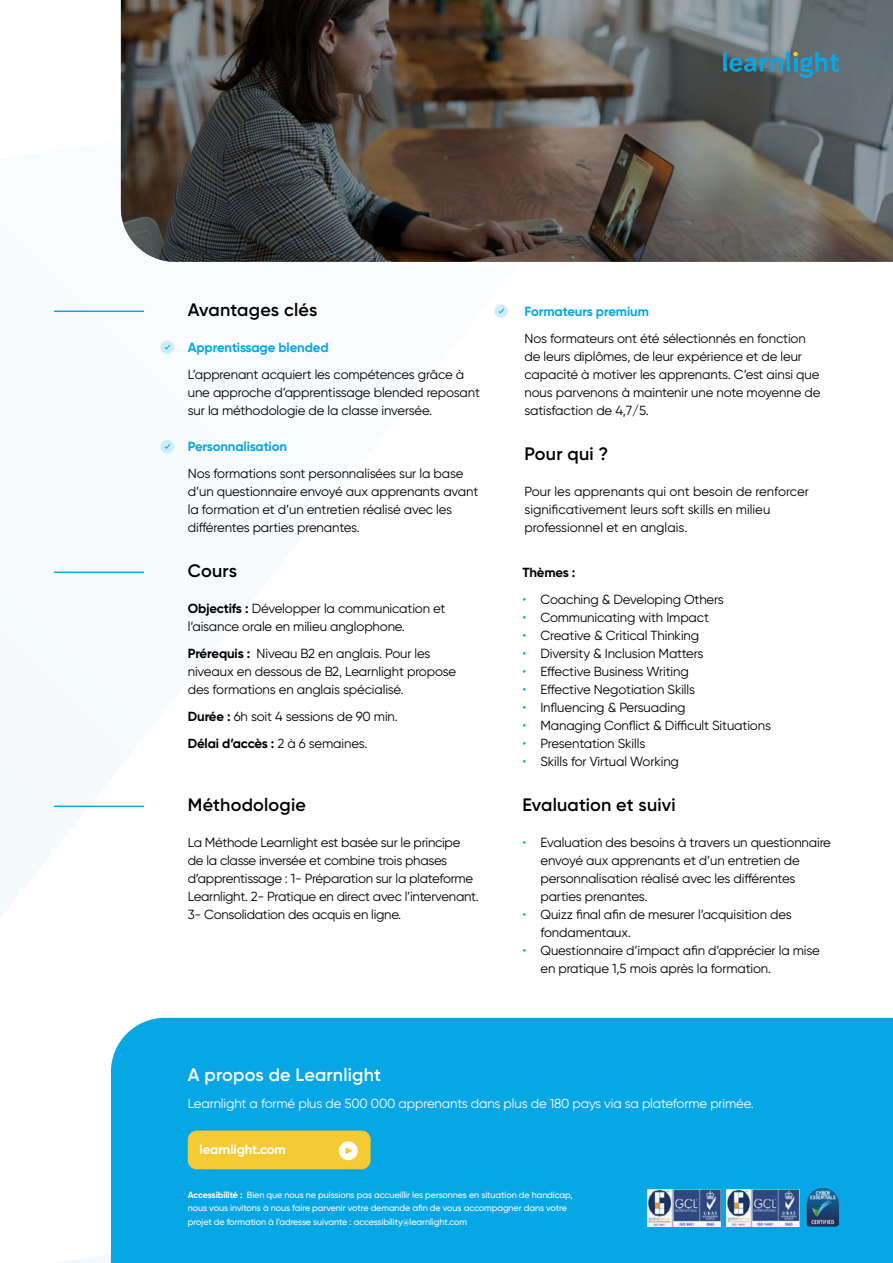
<style>
.page{position:relative;width:893px;height:1263px;background:#fff}
.page>*{position:absolute;margin:0;border:0;box-sizing:border-box;transform-origin:0 0}
.t1{font:600 18px "Gilroy";letter-spacing:.01em;color:#000}
.t2{font:600 18px "Gilroy";letter-spacing:.01em;color:#fff}
.t3{font:13.2px/18px "Gilroy";letter-spacing:-.01em;color:#000}
.t4{font:13.2px "Gilroy";letter-spacing:-.01em;color:#fff}
.t5{font:700 13.2px "Gilroy";letter-spacing:-.01em;color:#06a7e4}
.t6{font:700 13.2px "Gilroy";letter-spacing:-.01em;color:#fff}
.t7{font:700 13.2px "Gilroy";letter-spacing:-.01em;color:#000}
.t8{font:500 9px/13.5px "Gilroy";letter-spacing:-.01em;color:#fff}
.s1{font-weight:700}
.s2{color:#06a7e4}
</style>
<div class="page">
<svg style="left:121px;top:0;width:772px;height:262px;background:#55514c"></svg>
<div style="left:111px;top:1018px;width:782px;height:245px;background:#06a7e4"></div>
<div style="left:188px;top:1130px;width:183px;height:39px;background:#f6ca33;border-radius:9px"></div>
<svg style="left:339px;top:1141px;width:19px;height:19px"></svg>
<hr style="left:54px;top:806px;width:90px;height:1px;background:#06a7e4">
<svg style="left:723px;top:52px;width:116px;height:26px;background:#447c90"></svg>
<img style="left:647px;top:1189px;width:74px;height:38px">
<img style="left:726px;top:1189px;width:74px;height:38px">
<img style="left:807px;top:1188px;width:32px;height:38px">
<div style="left:160px;top:341px;width:14px;height:13px;background:#cdedfa;border-radius:50%"></div>
<svg style="left:164px;top:344px;width:7px;height:6px"></svg>
<div style="left:160px;top:440px;width:14px;height:13px;background:#cdedfa;border-radius:50%"></div>
<svg style="left:164px;top:444px;width:7px;height:5px"></svg>
<div style="left:494px;top:304px;width:14px;height:14px;background:#cdedfa;border-radius:50%"></div>
<svg style="left:498px;top:308px;width:7px;height:6px"></svg>
<hr style="left:54px;top:311px;width:90px;height:1px;background:#06a7e4">
<hr style="left:54px;top:572px;width:90px;height:1px;background:#06a7e4">
<h1 class="t1" style="left:188px;top:298px;width:131px">Avantages clés</h1>
<p class="t5" style="left:188px;top:339px;width:142px">Apprentissage blended</p>
<p class="t3" style="left:188px;top:365px;width:294px">L’apprenant acquiert les compétences grâce à une approche d’apprentissage blended reposant sur la méthodologie de la classe inversée.</p>
<p class="t5" style="left:188px;top:438px;width:101px">Personnalisation</p>
<p class="t3" style="left:188px;top:464px;width:292px">Nos formations sont personnalisées sur la base d’un questionnaire envoyé aux apprenants avant la formation et d’un entretien réalisé avec les différentes parties prenantes.</p>
<h1 class="t1" style="left:188px;top:559px;width:51px">Cours</h1>
<p class="t3" style="left:188px;top:599px;width:259px"><span class="s1">Objectifs :</span> Développer la communication et l’aisance orale en milieu anglophone.</p>
<p class="t3" style="left:188px;top:644px;width:270px"><span class="s1">Prérequis :</span> Niveau B2 en anglais. Pour les niveaux en dessous de B2, Learnlight propose des formations en anglais spécialisé.</p>
<p class="t3" style="left:188px;top:702px;width:212px;line-height:27px"><span class="s1">Durée :</span> 6h soit 4 sessions de 90 min.<br><span class="s1">Délai d’accès :</span> 2 à 6 semaines.</p>
<h1 class="t1" style="left:188px;top:793px;width:120px">Méthodologie</h1>
<p class="t3" style="left:188px;top:833px;width:293px">La Méthode Learnlight est basée sur le principe de la classe inversée et combine trois phases d’apprentissage : 1- Préparation sur la plateforme Learnlight. 2- Pratique en direct avec l’intervenant.<br>3- Consolidation des acquis en ligne.</p>
<p class="t5" style="left:524px;top:303px;width:126px">Formateurs premium</p>
<p class="t3" style="left:524px;top:329px;width:297px">Nos formateurs ont été sélectionnés en fonction de leurs diplômes, de leur expérience et de leur capacité à motiver les apprenants. C’est ainsi que nous parvenons à maintenir une note moyenne de satisfaction de 4,7/5.</p>
<h1 class="t1" style="left:524px;top:442px;width:85px">Pour qui ?</h1>
<p class="t3" style="left:524px;top:482px;width:286px">Pour les apprenants qui ont besoin de renforcer significativement leurs soft skills en milieu professionnel et en anglais.</p>
<p class="t7" style="left:522px;top:564px;width:55px">Thèmes :</p>
<p class="t3" style="left:522px;top:590px;width:203px"><span class="s2">•</span> Coaching &amp; Developing Others</p>
<p class="t3" style="left:522px;top:608px;width:188px"><span class="s2">•</span> Communicating with Impact</p>
<p class="t3" style="left:522px;top:626px;width:178px"><span class="s2">•</span> Creative &amp; Critical Thinking</p>
<p class="t3" style="left:522px;top:644px;width:183px"><span class="s2">•</span> Diversity &amp; Inclusion Matters</p>
<p class="t3" style="left:522px;top:662px;width:168px"><span class="s2">•</span> Effective Business Writing</p>
<p class="t3" style="left:522px;top:680px;width:174px"><span class="s2">•</span> Effective Negotiation Skills</p>
<p class="t3" style="left:522px;top:698px;width:165px"><span class="s2">•</span> Influencing &amp; Persuading</p>
<p class="t3" style="left:522px;top:716px;width:250px"><span class="s2">•</span> Managing Conflict &amp; Difficult Situations</p>
<p class="t3" style="left:522px;top:734px;width:124px"><span class="s2">•</span> Presentation Skills</p>
<p class="t3" style="left:522px;top:752px;width:158px"><span class="s2">•</span> Skills for Virtual Working</p>
<h1 class="t1" style="left:522px;top:793px;width:155px">Evaluation et suivi</h1>
<p class="t3" style="left:540px;top:833px;width:292px;text-indent:-18px"><span class="s2">•</span> Evaluation des besoins à travers un questionnaire envoyé aux apprenants et d’un entretien de personnalisation réalisé avec les différentes parties prenantes.</p>
<p class="t3" style="left:540px;top:905px;width:253px;text-indent:-18px"><span class="s2">•</span> Quizz final afin de mesurer l’acquisition des fondamentaux.</p>
<p class="t3" style="left:540px;top:941px;width:281px;text-indent:-18px"><span class="s2">•</span> Questionnaire d’impact afin d’apprécier la mise en pratique 1,5 mois après la formation.</p>
<h1 class="t2" style="left:188px;top:1064px;width:195px">A propos de Learnlight</h1>
<p class="t4" style="left:188px;top:1096px;width:568px">Learnlight a formé plus de 500 000 apprenants dans plus de 180 pays via sa plateforme primée.</p>
<p class="t6" style="left:200px;top:1141px;width:88px">learnlight.com</p>
<p class="t8" style="left:188px;top:1188px;width:386px"><span class="s1">Accessibilité :</span> Bien que nous ne puissions pas accueillir les personnes en situation de handicap, nous vous invitons à nous faire parvenir votre demande afin de vous accompagner dans votre projet de formation à l’adresse suivante : accessibility@learnlight.com</p>
</div>
